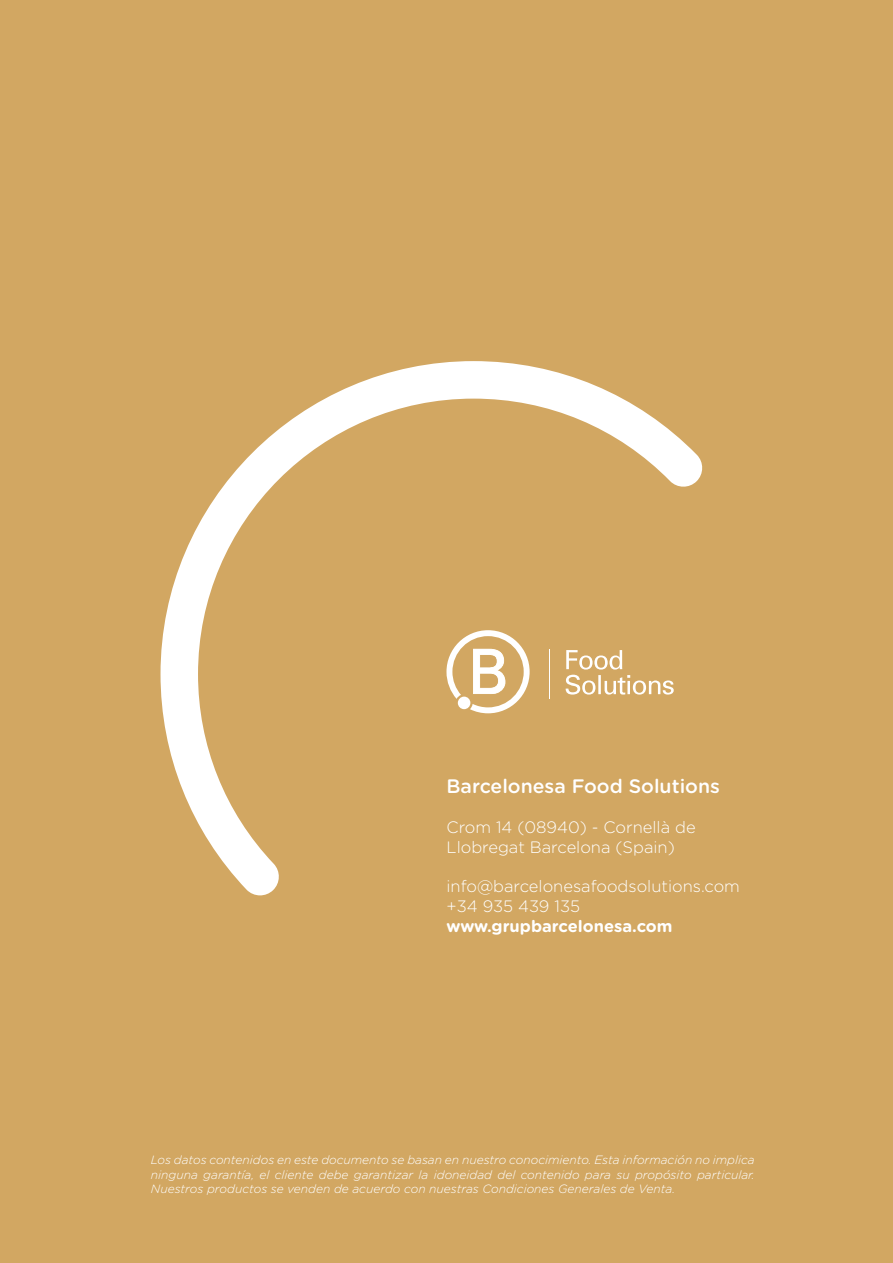
<style>
.page{position:relative;width:893px;height:1263px;background:#d2a762}
.page>*{position:absolute;margin:0;border:0;box-sizing:border-box;transform-origin:0 0}
.t1{font:500 19.5px "Gotham Rounded";color:#fff}
.t2{font:300 16.5px/19.8px "Gotham Rounded";color:#fff}
.t3{font:700 16.5px "Gotham Rounded";color:#fff}
.t4{font:italic 300 12px/14.4px "Gotham Rounded";color:#fff;text-align:justify}
</style>
<div class="page">
<svg style="left:161px;top:361px;width:543px;height:534px;background:#d7b276"></svg>
<hr style="left:549px;top:650px;width:1px;height:49px;background:#fff">
<svg style="left:566px;top:675px;width:108px;height:19px"></svg>
<svg style="left:566px;top:650px;width:56px;height:19px"></svg>
<svg style="left:446px;top:630px;width:84px;height:83px"></svg>
<div style="left:458px;top:697px;width:12px;height:12px;background:#fff;border-radius:50%"></div>
<h1 class="t1" style="left:446px;top:772px;width:275px">Barcelonesa Food Solutions</h1>
<h2 class="t2" style="left:446px;top:816px;width:251px">Crom 14 (08940) - Cornellà de<br>Llobregat Barcelona (Spain)</h2>
<h2 class="t2" style="left:446px;top:876px;width:295px">info@barcelonesafoodsolutions.com +34 935 439 135</h2>
<h2 class="t3" style="left:446px;top:914px;width:227px">www.grupbarcelonesa.com</h2>
<p class="t4" style="left:151px;top:1152px;width:605px">Los datos contenidos en este documento se basan en nuestro conocimiento. Esta información no implica ninguna garantía, el cliente debe garantizar la idoneidad del contenido para su propósito particular.<br>Nuestros productos se venden de acuerdo con nuestras Condiciones Generales de Venta.</p>
</div>
